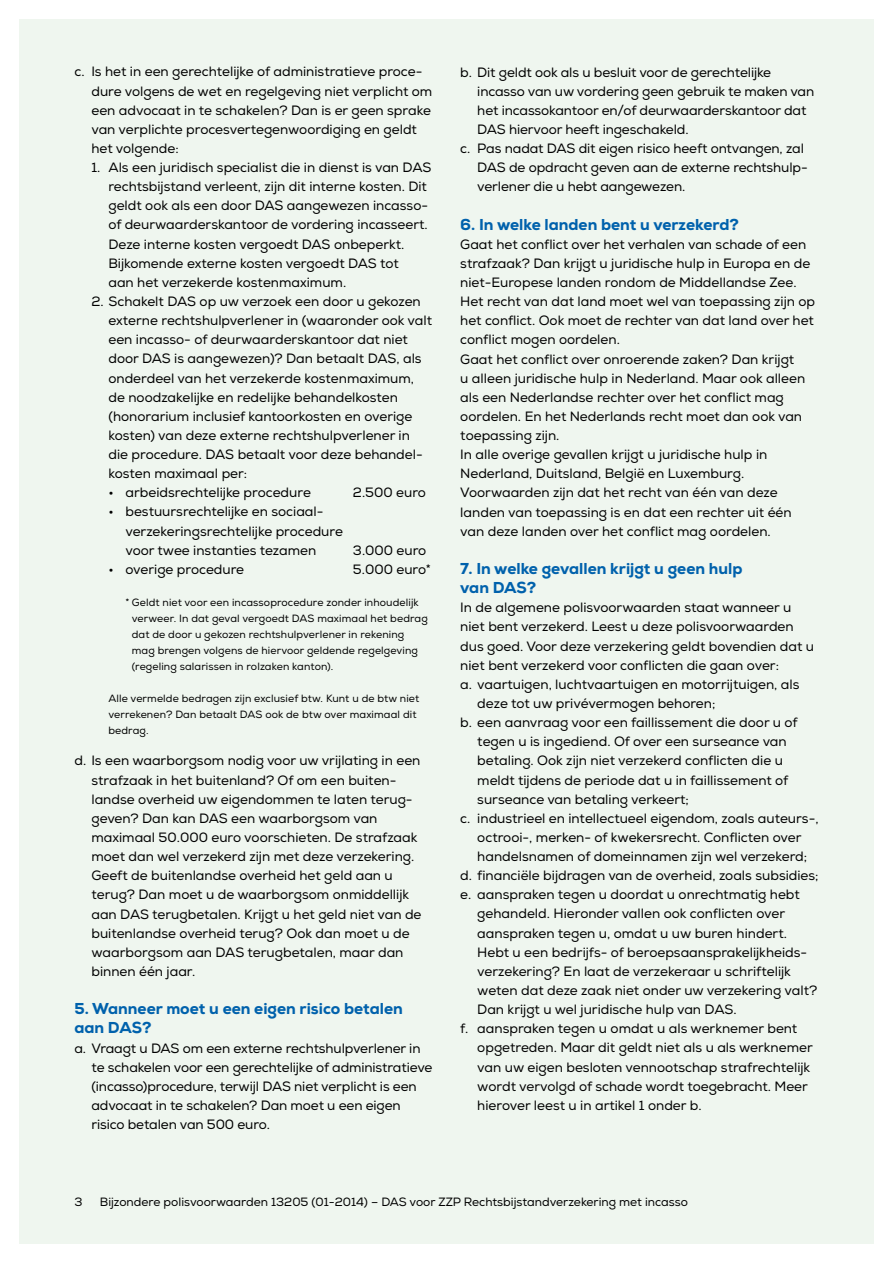
<style>
.page{position:relative;width:893px;height:1263px;background:#fff}
.page>*{position:absolute;margin:0;border:0;box-sizing:border-box;transform-origin:0 0}
.t1{font:800 15.75px/19.2px "Nexa";color:#0061ac}
.t2{font:13.5px/19.2px "Nexa";color:#000}
.t3{font:12px "Nexa";color:#000}
.t4{font:10.5px/15.9px "Nexa";letter-spacing:.01em;color:#000}
</style>
<div class="page">
<div style="left:19px;top:19px;width:855px;height:1225px;background:#eff6ef"></div>
<p class="t2" style="left:91px;top:62px;width:342px;text-indent:-17px">c. Is het in een gerechtelijke of administratieve proce&shy;dure volgens de wet en regelgeving niet verplicht om een advocaat in te schakelen? Dan is er geen sprake van verplichte procesvertegenwoordiging en geldt het volgende:</p>
<p class="t2" style="left:108px;top:158px;width:324px;text-indent:-17px">1. Als een juridisch specialist die in dienst is van DAS rechtsbijstand verleent, zijn dit interne kosten. Dit geldt ook als een door DAS aangewezen incasso&shy;of deurwaarderskantoor de vordering incasseert.<br>Deze interne kosten vergoedt DAS onbeperkt.<br>Bijkomende externe kosten vergoedt DAS tot<br>aan het verzekerde kostenmaximum.</p>
<p class="t2" style="left:108px;top:292px;width:325px;text-indent:-17px">2. Schakelt DAS op uw verzoek een door u gekozen externe rechtshulpverlener in (waaronder ook valt een incasso- of deurwaarderskantoor dat niet door DAS is aangewezen)? Dan betaalt DAS, als onderdeel van het verzekerde kostenmaximum, de noodzakelijke en redelijke behandelkosten (honorarium inclusief kantoorkosten en overige kosten) van deze externe rechtshulpverlener in die procedure. DAS betaalt voor deze behandel&shy;kosten maximaal per:</p>
<p class="t2" style="left:108px;top:483px;width:204px">• arbeidsrechtelijke procedure</p>
<p class="t2" style="left:353px;top:483px;width:75px">2.500 euro</p>
<p class="t2" style="left:125px;top:502px;width:219px;text-indent:-17px">• bestuursrechtelijke en sociaal&shy;verzekeringsrechtelijke procedure voor twee instanties tezamen</p>
<p class="t2" style="left:353px;top:541px;width:75px">3.000 euro</p>
<p class="t2" style="left:108px;top:560px;width:137px">• overige procedure</p>
<p class="t2" style="left:353px;top:560px;width:80px">5.000 euro*</p>
<p class="t4" style="left:132px;top:595px;width:297px;text-indent:-6px">* Geldt niet voor een incassoprocedure zonder inhoudelijk verweer. In dat geval vergoedt DAS maximaal het bedrag dat de door u gekozen rechtshulpverlener in rekening mag brengen volgens de hiervoor geldende regelgeving (regeling salarissen in rolzaken kanton).</p>
<p class="t4" style="left:108px;top:690px;width:312px">Alle vermelde bedragen zijn exclusief btw. Kunt u de btw niet verrekenen? Dan betaalt DAS ook de btw over maximaal dit bedrag.</p>
<p class="t2" style="left:91px;top:751px;width:332px;text-indent:-17px">d. Is een waarborgsom nodig voor uw vrijlating in een strafzaak in het buitenland? Of om een buiten&shy;landse overheid uw eigendommen te laten terug&shy;geven? Dan kan DAS een waarborgsom van maximaal 50.000 euro voorschieten. De strafzaak moet dan wel verzekerd zijn met deze verzekering.<br>Geeft de buitenlandse overheid het geld aan u terug? Dan moet u de waarborgsom onmiddellijk aan DAS terugbetalen. Krijgt u het geld niet van de buitenlandse overheid terug? Ook dan moet u de waarborgsom aan DAS terugbetalen, maar dan binnen één jaar.</p>
<p class="t1" style="left:74px;top:999px;width:330px">5. Wanneer moet u een eigen risico betalen aan DAS?</p>
<p class="t2" style="left:91px;top:1038px;width:342px;text-indent:-17px">a. Vraagt u DAS om een externe rechtshulpverlener in te schakelen voor een gerechtelijke of administratieve (incasso)procedure, terwijl DAS niet verplicht is een advocaat in te schakelen? Dan moet u een eigen risico betalen van 500 euro.</p>
<p class="t2" style="left:460px;top:63px;width:312px">b. Dit geldt ook als u besluit voor de gerechtelijke</p>
<p class="t2" style="left:477px;top:82px;width:338px">incasso van uw vordering geen gebruik te maken van</p>
<p class="t2" style="left:477px;top:101px;width:331px">het incassokantoor en/of deurwaarderskantoor dat</p>
<p class="t2" style="left:477px;top:120px;width:213px">DAS hiervoor heeft ingeschakeld.</p>
<p class="t2" style="left:460px;top:139px;width:345px">c. Pas nadat DAS dit eigen risico heeft ontvangen, zal</p>
<p class="t2" style="left:477px;top:158px;width:332px">DAS de opdracht geven aan de externe rechtshulp-</p>
<p class="t2" style="left:477px;top:177px;width:209px">verlener die u hebt aangewezen.</p>
<p class="t1" style="left:460px;top:215px;width:280px">6. In welke landen bent u verzekerd?</p>
<p class="t2" style="left:460px;top:235px;width:356px">Gaat het conflict over het verhalen van schade of een strafzaak? Dan krijgt u juridische hulp in Europa en de niet-Europese landen rondom de Middellandse Zee.<br>Het recht van dat land moet wel van toepassing zijn op het conflict. Ook moet de rechter van dat land over het conflict mogen oordelen.<br>Gaat het conflict over onroerende zaken? Dan krijgt<br>u alleen juridische hulp in Nederland. Maar ook alleen als een Nederlandse rechter over het conflict mag oordelen. En het Nederlands recht moet dan ook van toepassing zijn.<br>In alle overige gevallen krijgt u juridische hulp in Nederland, Duitsland, België en Luxemburg.<br>Voorwaarden zijn dat het recht van één van deze landen van toepassing is en dat een rechter uit één van deze landen over het conflict mag oordelen.</p>
<p class="t1" style="left:460px;top:559px;width:284px">7. In welke gevallen krijgt u geen hulp van DAS?</p>
<p class="t2" style="left:460px;top:598px;width:332px">In de algemene polisvoorwaarden staat wanneer u</p>
<p class="t2" style="left:460px;top:617px;width:335px">niet bent verzekerd. Leest u deze polisvoorwaarden</p>
<p class="t2" style="left:460px;top:637px;width:355px">dus goed. Voor deze verzekering geldt bovendien dat u</p>
<p class="t2" style="left:460px;top:656px;width:320px">niet bent verzekerd voor conflicten die gaan over:</p>
<p class="t2" style="left:460px;top:675px;width:341px">a. vaartuigen, luchtvaartuigen en motorrijtuigen, als</p>
<p class="t2" style="left:477px;top:694px;width:240px">deze tot uw privévermogen behoren;</p>
<p class="t2" style="left:460px;top:713px;width:339px">b. een aanvraag voor een faillissement die door u of</p>
<p class="t2" style="left:477px;top:732px;width:311px">tegen u is ingediend. Of over een surseance van</p>
<p class="t2" style="left:477px;top:751px;width:307px">betaling. Ook zijn niet verzekerd conflicten die u</p>
<p class="t2" style="left:477px;top:770px;width:313px">meldt tijdens de periode dat u in faillissement of</p>
<p class="t2" style="left:477px;top:790px;width:213px">surseance van betaling verkeert;</p>
<p class="t2" style="left:460px;top:809px;width:360px">c. industrieel en intellectueel eigendom, zoals auteurs-,</p>
<p class="t2" style="left:477px;top:828px;width:326px">octrooi-, merken- of kwekersrecht. Conflicten over</p>
<p class="t2" style="left:477px;top:847px;width:331px">handelsnamen of domeinnamen zijn wel verzekerd;</p>
<p class="t2" style="left:460px;top:866px;width:360px">d. financiële bijdragen van de overheid, zoals subsidies;</p>
<p class="t2" style="left:460px;top:885px;width:341px">e. aanspraken tegen u doordat u onrechtmatig hebt</p>
<p class="t2" style="left:477px;top:904px;width:309px">gehandeld. Hieronder vallen ook conflicten over</p>
<p class="t2" style="left:477px;top:924px;width:311px">aanspraken tegen u, omdat u uw buren hindert.</p>
<p class="t2" style="left:477px;top:943px;width:331px">Hebt u een bedrijfs- of beroepsaansprakelijkheids-</p>
<p class="t2" style="left:477px;top:962px;width:315px">verzekering? En laat de verzekeraar u schriftelijk</p>
<p class="t2" style="left:477px;top:981px;width:341px">weten dat deze zaak niet onder uw verzekering valt?</p>
<p class="t2" style="left:477px;top:1000px;width:261px">Dan krijgt u wel juridische hulp van DAS.</p>
<p class="t2" style="left:460px;top:1019px;width:338px">f. aanspraken tegen u omdat u als werknemer bent</p>
<p class="t2" style="left:477px;top:1038px;width:337px">opgetreden. Maar dit geldt niet als u als werknemer</p>
<p class="t2" style="left:477px;top:1057px;width:334px">van uw eigen besloten vennootschap strafrechtelijk</p>
<p class="t2" style="left:477px;top:1077px;width:332px">wordt vervolgd of schade wordt toegebracht. Meer</p>
<p class="t2" style="left:477px;top:1096px;width:226px">hierover leest u in artikel 1 onder b.</p>
<p class="t3" style="left:74px;top:1194px;width:10px">3</p>
<p class="t3" style="left:100px;top:1194px;width:590px">Bijzondere polisvoorwaarden 13205 (01-2014) – DAS voor ZZP Rechtsbijstandverzekering met incasso</p>
</div>
